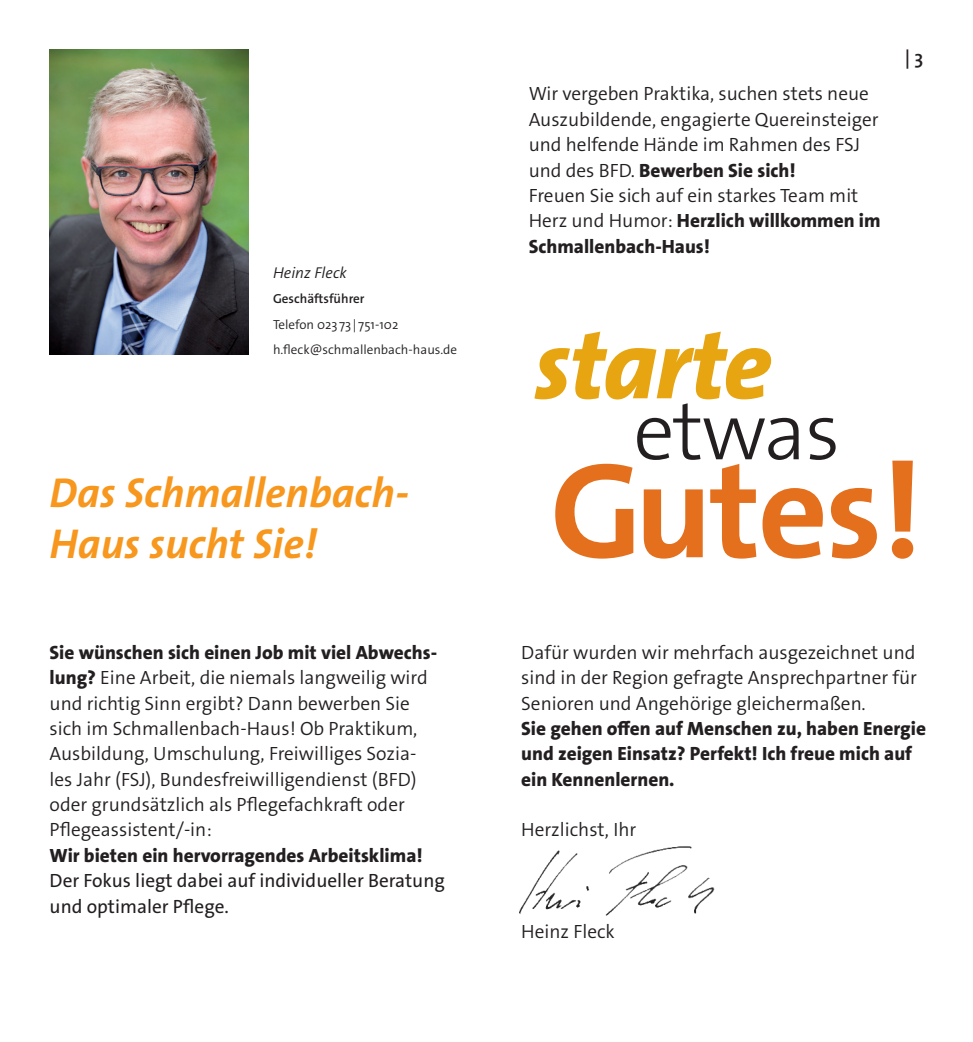
<style>
.page{position:relative;width:973px;height:1042px;background:#fff}
.page>*{position:absolute;margin:0;border:0;box-sizing:border-box;transform-origin:0 0}
.t1{font:700 136.5px "The Sans Os F";letter-spacing:-.02em;color:#e4701e}
.t2{font:italic 800 98.88px "The Sans Os F";letter-spacing:-.02em;color:#e7a512}
.t3{font:300 82.08px "The Sans Os F";letter-spacing:-.02em;color:#231f20}
.t4{font:italic 700 42px/50.8px "The Sans Os F";color:#f7971d}
.t5{font:300 19.25px/25.4px "The Sans Os F";color:#231f20}
.t6{font:800 19.25px/25.4px "The Sans Os F";color:#231f20}
.t7{font:19.25px/25.4px "The Sans LP5 Plain";color:#231f20}
.t8{font:600 19.25px "The Sans Os F";color:#231f20}
.t9{font:italic 300 15.75px "The Sans Os F";color:#231f20}
.t10{font:300 13.12px/25.4px "The Sans Os F";color:#231f20}
.t11{font:600 13.12px "The Sans Os F";color:#231f20}
.s1{font-weight:800}
</style>
<div class="page">
<img style="left:50px;top:50px;width:198px;height:304px">
<img style="left:519px;top:846px;width:196px;height:70px">
<p class="t9" style="left:273px;top:263px;width:75px">Heinz Fleck</p>
<p class="t11" style="left:273px;top:290px;width:93px">Geschäftsführer</p>
<p class="t10" style="left:273px;top:312px;width:186px">Telefon 023 73 | 751-102 h.fleck@schmallenbach-haus.de</p>
<h3 class="t4" style="left:50px;top:468px;width:361px">Das Schmallenbach-<br>Haus sucht Sie!</h3>
<p class="t5" style="left:50px;top:640px;width:389px"><span class="s1">Sie wünschen sich einen Job mit viel Abwechs&shy;lung?</span> Eine Arbeit, die niemals langweilig wird und richtig Sinn ergibt? Dann bewerben Sie sich im Schmallenbach-Haus! Ob Praktikum, Ausbildung, Umschulung, Freiwilliges Sozia&shy;les Jahr (FSJ), Bundesfreiwilligendienst (BFD) oder grundsätzlich als Pflegefachkraft oder Pflegeassistent/-in:</p>
<p class="t6" style="left:50px;top:843px;width:374px">Wir bieten ein hervorragendes Arbeitsklima!</p>
<p class="t7" style="left:50px;top:868px;width:396px">Der Fokus liegt dabei auf individueller Beratung und optimaler Pflege.</p>
<p class="t5" style="left:528px;top:81px;width:353px">Wir vergeben Praktika, suchen stets neue Auszubildende, engagierte Quereinsteiger und helfende Hände im Rahmen des FSJ und des BFD. <span class="s1">Bewerben Sie sich!<br></span>Freuen Sie sich auf ein starkes Team mit Herz und Humor: <span class="s1">Herzlich willkommen im Schmallenbach-Haus!</span></p>
<p class="t8" style="left:904px;top:45px;width:20px">| 3</p>
<h2 class="t2" style="left:533px;top:301px;width:239px">starte</h2>
<h3 class="t3" style="left:633px;top:379px;width:208px">etwas</h3>
<h1 class="t1" style="left:550px;top:423px;width:374px">Gutes!</h1>
<p class="t5" style="left:521px;top:640px;width:397px;text-align:justify">Dafür wurden wir mehrfach ausgezeichnet und sind in der Region gefragte Ansprechpartner für Senioren und Angehörige gleichermaßen.</p>
<p class="t6" style="left:521px;top:716px;width:406px">Sie gehen offen auf Menschen zu, haben Energie und zeigen Einsatz? Perfekt! Ich freue mich auf ein Kennenlernen.</p>
<p class="t5" style="left:521px;top:817px;width:116px">Herzlichst, Ihr</p>
<p class="t5" style="left:521px;top:919px;width:95px">Heinz Fleck</p>
</div>
